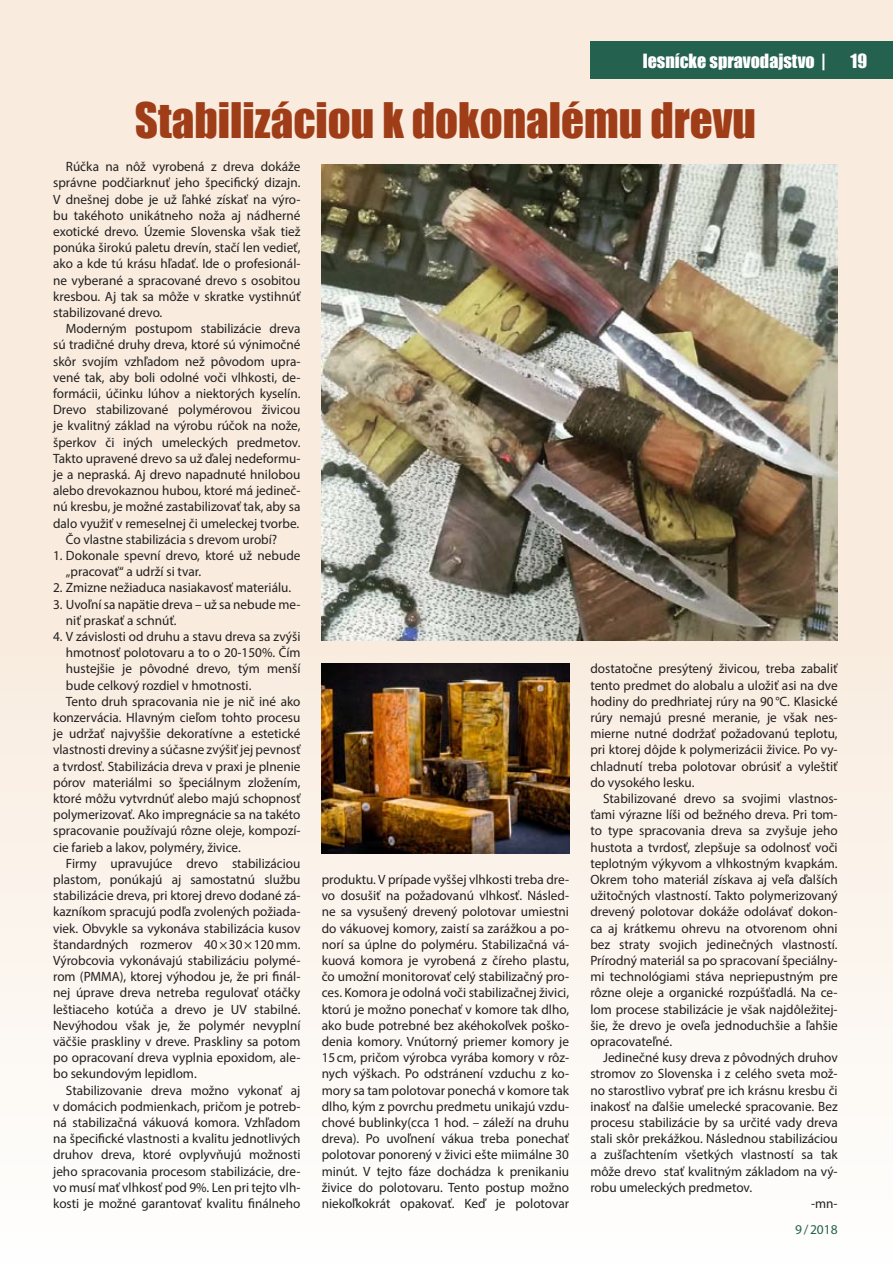
<style>
.page{position:relative;width:893px;height:1263px;background:#fff}
.page>*{position:absolute;margin:0;border:0;box-sizing:border-box;transform-origin:0 0}
.nadpis-30b{font:45px "Impact";color:#a03d19}
.t1{font:18px "Impact";color:#fff}
.body-text-9b{font:13.5px/16.2px "Myriad Pro";color:#231f20;text-align:justify}
.t2{font:13.5px "Myriad Pro";color:#25614f}
.body-text-9b-autor{font:13.5px "Myriad Pro";color:#231f20}
</style>
<div class="page">
<div style="left:0;top:0;width:893px;height:1263px;background:linear-gradient(to bottom,#f8e7d6,#fdfaf6)"></div>
<img style="left:322px;top:663px;width:247px;height:191px">
<img style="left:322px;top:164px;width:516px;height:477px">
<hr style="left:0;top:0;width:1px;height:1263px;background:#231f20">
<div style="left:590px;top:41px;width:303px;height:38px;background:#25614f"></div>
<p class="t1" style="left:643px;top:47px;width:185px">lesnícke spravodajstvo |</p>
<p class="t1" style="left:850px;top:47px;width:18px">19</p>
<p class="nadpis-30b" style="left:135px;top:85px;width:623px">Stabilizáciou k dokonalému drevu</p>
<p class="body-text-9b" style="left:53px;top:158px;width:249px;text-indent:13px">Rúčka na nôž vyrobená z dreva dokáže správne podčiarknuť jeho špecifický dizajn.<br>V dnešnej dobe je už ľahké získať na výro&shy;bu takéhoto unikátneho noža aj nádherné exotické drevo. Územie Slovenska však tiež ponúka širokú paletu drevín, stačí len vedieť, ako a kde tú krásu hľadať. Ide o profesionál&shy;ne vyberané a spracované drevo s osobitou kresbou. Aj tak sa môže v skratke vystihnúť stabilizované drevo.</p>
<p class="body-text-9b" style="left:53px;top:320px;width:249px;text-indent:13px">Moderným postupom stabilizácie dreva sú tradičné druhy dreva, ktoré sú výnimočné skôr svojím vzhľadom než pôvodom upra&shy;vené tak, aby boli odolné voči vlhkosti, de&shy;formácii, účinku lúhov a niektorých kyselín.<br>Drevo stabilizované polymérovou živicou je kvalitný základ na výrobu rúčok na nože, šperkov či iných umeleckých predmetov.<br>Takto upravené drevo sa už ďalej nedeformu&shy;je a nepraská. Aj drevo napadnuté hnilobou alebo drevokaznou hubou, ktoré má jedineč&shy;nú kresbu, je možné zastabilizovať tak, aby sa dalo využiť v remeselnej či umeleckej tvorbe.</p>
<p class="body-text-9b" style="left:66px;top:531px;width:213px">Čo vlastne stabilizácia s drevom urobí?</p>
<p class="body-text-9b" style="left:66px;top:547px;width:236px;text-indent:-13px">1. Dokonale spevní drevo, ktoré už nebude „pracovať“ a udrží si tvar.</p>
<p class="body-text-9b" style="left:53px;top:579px;width:239px">2. Zmizne nežiaduca nasiakavosť materiálu.</p>
<p class="body-text-9b" style="left:66px;top:596px;width:236px;text-indent:-13px">3. Uvoľní sa napätie dreva – už sa nebude me&shy;niť praskať a schnúť.</p>
<p class="body-text-9b" style="left:66px;top:628px;width:236px;text-indent:-13px">4. V závislosti od druhu a stavu dreva sa zvýši hmotnosť polotovaru a to o 20-150%. Čím hustejšie je pôvodné drevo, tým menší bude celkový rozdiel v hmotnosti.</p>
<p class="body-text-9b" style="left:53px;top:693px;width:249px;text-indent:13px">Tento druh spracovania nie je nič iné ako konzervácia. Hlavným cieľom tohto procesu je udržať najvyššie dekoratívne a estetické vlastnosti dreviny a súčasne zvýšiť jej pevnosť a tvrdosť. Stabilizácia dreva v praxi je plnenie pórov materiálmi so špeciálnym zložením, ktoré môžu vytvrdnúť alebo majú schopnosť polymerizovať. Ako impregnácie sa na takéto spracovanie používajú rôzne oleje, kompozí&shy;cie farieb a lakov, polyméry, živice.</p>
<p class="body-text-9b" style="left:53px;top:855px;width:249px;text-indent:13px">Firmy upravujúce drevo stabilizáciou plastom, ponúkajú aj samostatnú službu stabilizácie dreva, pri ktorej drevo dodané zá&shy;kazníkom spracujú podľa zvolených požiada&shy;viek. Obvykle sa vykonáva stabilizácia kusov štandardných rozmerov 40×30×120mm.<br>Výrobcovia vykonávajú stabilizáciu polymé&shy;rom (PMMA), ktorej výhodou je, že pri finál&shy;nej úprave dreva netreba regulovať otáčky leštiaceho kotúča a drevo je UV stabilné.<br>Nevýhodou však je, že polymér nevyplní väčšie praskliny v dreve. Praskliny sa potom po opracovaní dreva vyplnia epoxidom, ale&shy;bo sekundovým lepidlom.</p>
<p class="body-text-9b" style="left:53px;top:1082px;width:249px;text-indent:13px">Stabilizovanie dreva možno vykonať aj v domácich podmienkach, pričom je potreb&shy;ná stabilizačná vákuová komora. Vzhľadom na špecifické vlastnosti a kvalitu jednotlivých druhov dreva, ktoré ovplyvňujú možnosti jeho spracovania procesom stabilizácie, dre&shy;vo musí mať vlhkosť pod 9%. Len pri tejto vlh&shy;kosti je možné garantovať kvalitu finálneho</p>
<p class="body-text-9b" style="left:322px;top:871px;width:249px">produktu. V prípade vyššej vlhkosti treba dre&shy;vo dosušiť na požadovanú vlhkosť. Násled&shy;ne sa vysušený drevený polotovar umiestni do vákuovej komory, zaistí sa zarážkou a po&shy;norí sa úplne do polyméru. Stabilizačná vá&shy;kuová komora je vyrobená z číreho plastu, čo umožní monitorovať celý stabilizačný pro&shy;ces. Komora je odolná voči stabilizačnej živici, ktorú je možno ponechať v komore tak dlho, ako bude potrebné bez akéhokoľvek poško&shy;denia komory. Vnútorný priemer komory je 15cm, pričom výrobca vyrába komory v rôz&shy;nych výškach. Po odstránení vzduchu z ko&shy;mory sa tam polotovar ponechá v komore tak dlho, kým z povrchu predmetu unikajú vzdu&shy;chové bublinky(cca 1 hod. – záleží na druhu dreva). Po uvoľnení vákua treba ponechať polotovar ponorený v živici ešte miimálne 30 minút. V tejto fáze dochádza k prenikaniu živice do polotovaru. Tento postup možno niekoľkokrát opakovať. Keď je polotovar</p>
<p class="body-text-9b" style="left:590px;top:660px;width:249px">dostatočne presýtený živicou, treba zabaliť tento predmet do alobalu a uložiť asi na dve hodiny do predhriatej rúry na 90°C. Klasické rúry nemajú presné meranie, je však nes&shy;mierne nutné dodržať požadovanú teplotu, pri ktorej dôjde k polymerizácii živice. Po vy&shy;chladnutí treba polotovar obrúsiť a vyleštiť do vysokého lesku.</p>
<p class="body-text-9b" style="left:590px;top:790px;width:249px;text-indent:13px">Stabilizované drevo sa svojimi vlastnos&shy;ťami výrazne líši od bežného dreva. Pri tom&shy;to type spracovania dreva sa zvyšuje jeho hustota a tvrdosť, zlepšuje sa odolnosť voči teplotným výkyvom a vlhkostným kvapkám.<br>Okrem toho materiál získava aj veľa ďalších užitočných vlastností. Takto polymerizovaný drevený polotovar dokáže odolávať dokon&shy;ca aj krátkemu ohrevu na otvorenom ohni bez straty svojich jedinečných vlastností.<br>Prírodný materiál sa po spracovaní špeciálny&shy;mi technológiami stáva nepriepustným pre rôzne oleje a organické rozpúšťadlá. Na ce&shy;lom procese stabilizácie je však najdôležitej&shy;šie, že drevo je oveľa jednoduchšie a ľahšie opracovateľné.</p>
<p class="body-text-9b" style="left:590px;top:1049px;width:249px;text-indent:13px">Jedinečné kusy dreva z pôvodných druhov stromov zo Slovenska i z celého sveta mož&shy;no starostlivo vybrať pre ich krásnu kresbu či inakosť na ďalšie umelecké spracovanie. Bez procesu stabilizácie by sa určité vady dreva stali skôr prekážkou. Následnou stabilizáciou a zušľachtením všetkých vlastností sa tak môže drevo stať kvalitným základom na vý&shy;robu umeleckých predmetov.</p>
<p class="body-text-9b-autor" style="left:811px;top:1195px;width:28px">-mn-</p>
<p class="t2" style="left:795px;top:1221px;width:44px">9/2018</p>
</div>
